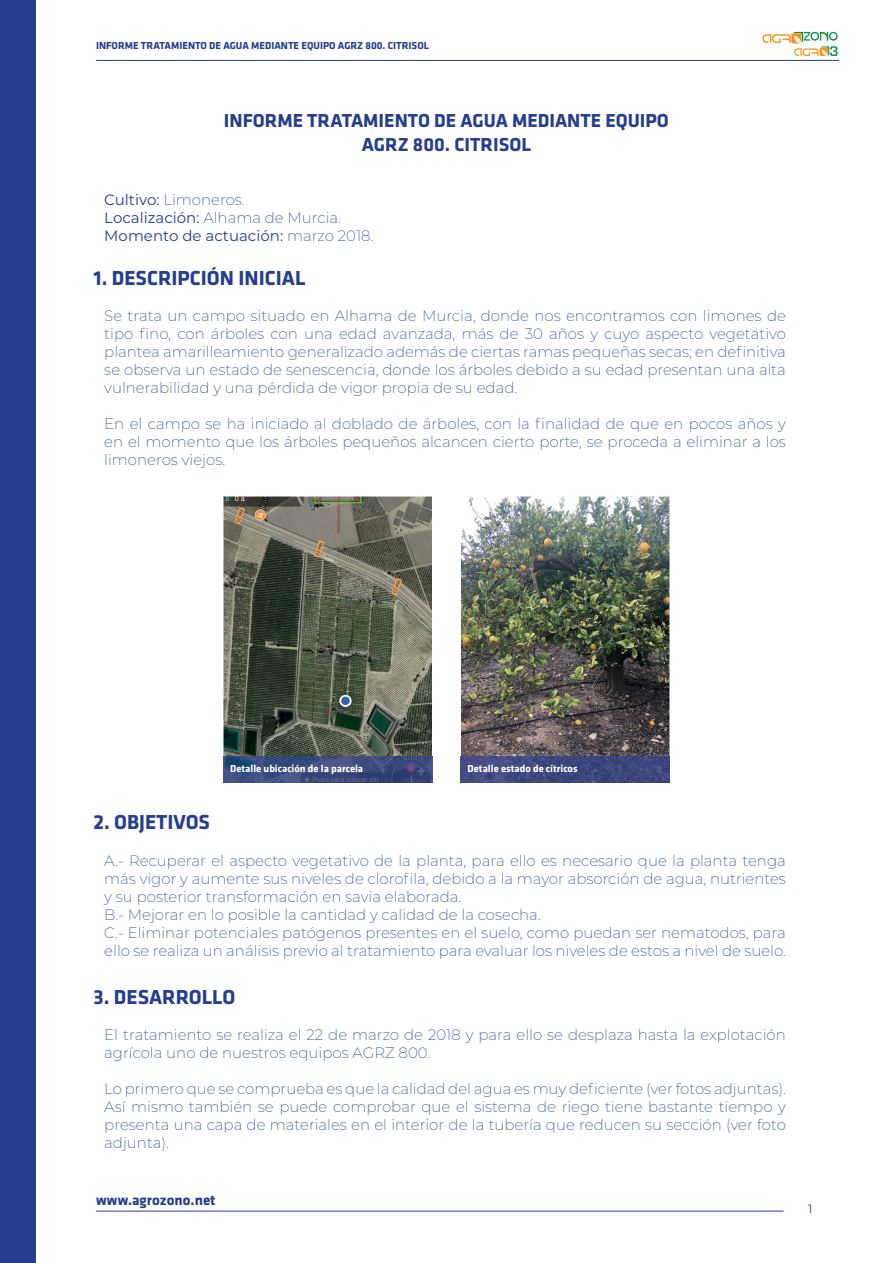
<style>
.page{position:relative;width:893px;height:1263px;background:#fff}
.page>*{position:absolute;margin:0;border:0;box-sizing:border-box;transform-origin:0 0}
.t1{font:700 21px "Klavika";color:#253f8e}
.t2{font:700 19.5px/23.4px "Klavika";color:#253f8e;text-align:center}
.t3{font:200 15px/18px "Montserrat";color:#253f8e;text-align:justify}
.t4{font:15px/18px "Montserrat";color:#253f8e}
.t5{font:700 15px "Klavika";color:#253f8e}
.t6{font:12px "Montserrat";color:#253f8e}
.t7{font:700 10.5px "Klavika";color:#253f8e}
.t8{font:700 10.5px "Klavika";color:#fff}
.s1{font-weight:200}
</style>
<div class="page">
<hr style="left:96px;top:60px;width:743px;height:1px;background:#253f8e">
<hr style="left:96px;top:1211px;width:688px;height:1px;background:#253f8e">
<svg style="left:763px;top:32px;width:75px;height:24px"></svg>
<div style="left:0;top:0;width:35px;height:1263px;background:#253f8e"></div>
<img style="left:461px;top:496px;width:208px;height:260px">
<img style="left:223px;top:496px;width:209px;height:260px">
<img style="left:461px;top:756px;width:208px;height:26px">
<img style="left:223px;top:756px;width:209px;height:26px">
<p class="t7" style="left:96px;top:40px;width:334px">INFORME TRATAMIENTO DE AGUA MEDIANTE EQUIPO AGRZ 800. CITRISOL</p>
<h2 class="t2" style="left:224px;top:110px;width:446px">INFORME TRATAMIENTO DE AGUA MEDIANTE EQUIPO<br>AGRZ 800. CITRISOL</h2>
<p class="t4" style="left:104px;top:191px;width:271px">Cultivo: <span class="s1">Limoneros.<br></span>Localización: <span class="s1">Alhama de Murcia.<br></span>Momento de actuación: <span class="s1">marzo 2018.</span></p>
<h1 class="t1" style="left:94px;top:266px;width:213px">1. DESCRIPCIÓN INICIAL</h1>
<p class="t3" style="left:104px;top:306px;width:683px">Se trata un campo situado en Alhama de Murcia, donde nos encontramos con limones de tipo fino, con árboles con una edad avanzada, más de 30 años y cuyo aspecto vegetativo plantea amarilleamiento generalizado además de ciertas ramas pequeñas secas; en definitiva se observa un estado de senescencia, donde los árboles debido a su edad presentan una alta vulnerabilidad y una pérdida de vigor propia de su edad.</p>
<p class="t3" style="left:104px;top:414px;width:683px">En el campo se ha iniciado al doblado de árboles, con la finalidad de que en pocos años y en el momento que los árboles pequeños alcancen cierto porte, se proceda a eliminar a los limoneros viejos.</p>
<h1 class="t1" style="left:94px;top:811px;width:118px">2. OBJETIVOS</h1>
<p class="t8" style="left:230px;top:763px;width:135px">Detalle ubicación de la parcela</p>
<p class="t8" style="left:468px;top:763px;width:112px">Detalle estado de cítricos</p>
<p class="t3" style="left:104px;top:851px;width:683px;text-align:left">A.- Recuperar el aspecto vegetativo de la planta, para ello es necesario que la planta tenga más vigor y aumente sus niveles de clorofila, debido a la mayor absorción de agua, nutrientes y su posterior transformación en savia elaborada.<br>B.- Mejorar en lo posible la cantidad y calidad de la cosecha.<br>C.- Eliminar potenciales patógenos presentes en el suelo, como puedan ser nematodos, para ello se realiza un análisis previo al tratamiento para evaluar los niveles de estos a nivel de suelo.</p>
<h1 class="t1" style="left:94px;top:985px;width:143px">3. DESARROLLO</h1>
<p class="t3" style="left:104px;top:1025px;width:683px">El tratamiento se realiza el 22 de marzo de 2018 y para ello se desplaza hasta la explotación agrícola uno de nuestros equipos AGRZ 800.</p>
<p class="t3" style="left:104px;top:1079px;width:683px">Lo primero que se comprueba es que la calidad del agua es muy deficiente (ver fotos adjuntas).<br>Así mismo también se puede comprobar que el sistema de riego tiene bastante tiempo y presenta una capa de materiales en el interior de la tubería que reducen su sección (ver foto adjunta).</p>
<p class="t5" style="left:96px;top:1192px;width:121px">www.agrozono.net</p>
<p class="t6" style="left:808px;top:1201px;width:6px">1</p>
</div>
